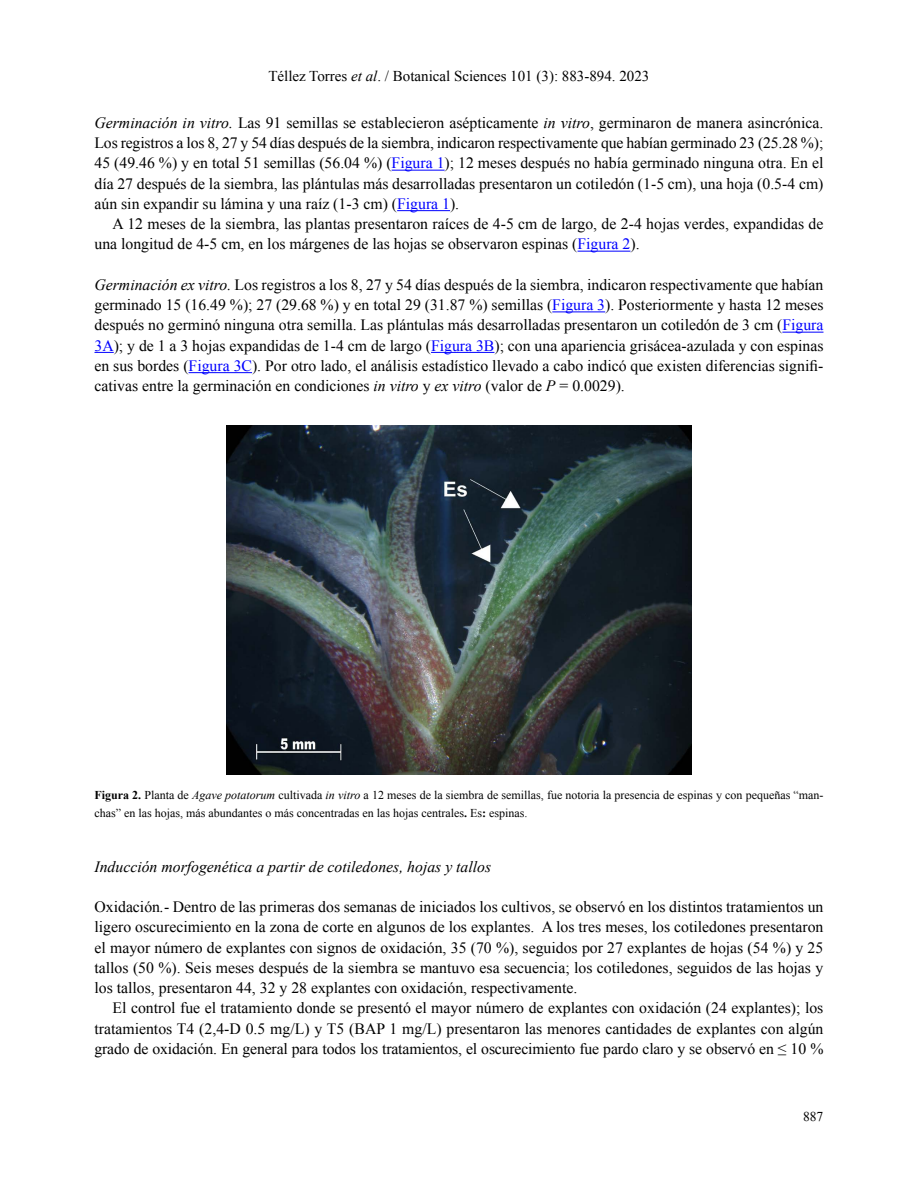
<style>
.page{position:relative;width:918px;height:1188px;background:#fff}
.page>*{position:absolute;margin:0;border:0;box-sizing:border-box;transform-origin:0 0}
.t1{font:15.75px/20.2px "Times New Roman";color:#000;text-align:justify}
.t2{font:italic 15.75px "Times New Roman";color:#000}
.t3{font:15px "Times New Roman";color:#000}
.t4{font:13.5px "Times New Roman";color:#000}
.t5{font:12px/18px "Times New Roman";color:#000}
.s1{font-style:italic}
.s2{color:#00f}
.s3{font-weight:700}
</style>
<div class="page">
<hr style="left:392px;top:170px;width:53px;height:1px;background:#00f">
<hr style="left:397px;top:210px;width:53px;height:1px;background:#00f">
<hr style="left:578px;top:251px;width:52px;height:1px;background:#00f">
<hr style="left:552px;top:312px;width:53px;height:1px;background:#00f">
<hr style="left:782px;top:332px;width:42px;height:1px;background:#00f">
<svg style="left:94px;top:352px;width:20px;height:1px"></svg>
<hr style="left:431px;top:352px;width:63px;height:1px;background:#00f">
<hr style="left:189px;top:372px;width:63px;height:1px;background:#00f">
<img style="left:227px;top:426px;width:464px;height:348px">
<p class="t3" style="left:268px;top:66px;width:383px">Téllez Torres <span class="s1">et al</span>. / Botanical Sciences 101 (3): 883-894. 2023</p>
<p class="t1" style="left:94px;top:112px;width:731px"><span class="s1">Germinación in vitro.</span> Las 91 semillas se establecieron asépticamente <span class="s1">in vitro</span>, germinaron de manera asincrónica.<br>Los registros a los 8, 27 y 54 días después de la siembra, indicaron respectivamente que habían germinado 23 (25.28 %); 45 (49.46 %) y en total 51 semillas (56.04 %) (<span class="s2">Figura 1</span>); 12 meses después no había germinado ninguna otra. En el día 27 después de la siembra, las plántulas más desarrolladas presentaron un cotiledón (1-5 cm), una hoja (0.5-4 cm) aún sin expandir su lámina y una raíz (1-3 cm) (<span class="s2">Figura 1</span>).</p>
<p class="t1" style="left:94px;top:214px;width:731px;text-indent:18px">A 12 meses de la siembra, las plantas presentaron raíces de 4-5 cm de largo, de 2-4 hojas verdes, expandidas de una longitud de 4-5 cm, en los márgenes de las hojas se observaron espinas (<span class="s2">Figura 2</span>).</p>
<p class="t1" style="left:94px;top:274px;width:731px"><span class="s1">Germinación ex vitro.</span> Los registros a los 8, 27 y 54 días después de la siembra, indicaron respectivamente que habían germinado 15 (16.49 %); 27 (29.68 %) y en total 29 (31.87 %) semillas (<span class="s2">Figura 3</span>). Posteriormente y hasta 12 meses después no germinó ninguna otra semilla. Las plántulas más desarrolladas presentaron un cotiledón de 3 cm (<span class="s2">Figura 3A</span>); y de 1 a 3 hojas expandidas de 1-4 cm de largo (<span class="s2">Figura 3B</span>); con una apariencia grisácea-azulada y con espinas en sus bordes (<span class="s2">Figura 3C</span>). Por otro lado, el análisis estadístico llevado a cabo indicó que existen diferencias signifi&shy;cativas entre la germinación en condiciones <span class="s1">in vitro</span> y <span class="s1">ex vitro</span> (valor de <span class="s1">P</span> = 0.0029).</p>
<p class="t5" style="left:94px;top:786px;width:730px"><span class="s3">Figura 2.</span> Planta de <span class="s1">Agave potatorum</span> cultivada <span class="s1">in vitro</span> a 12 meses de la siembra de semillas, fue notoria la presencia de espinas y con pequeñas “man&shy;chas” en las hojas, más abundantes o más concentradas en las hojas centrales<span class="s3">.</span> Es<span class="s3">:</span> espinas.</p>
<p class="t2" style="left:94px;top:855px;width:398px">Inducción morfogenética a partir de cotiledones, hojas y tallos</p>
<p class="t1" style="left:94px;top:896px;width:730px">Oxidación<span class="s1">.</span>- Dentro de las primeras dos semanas de iniciados los cultivos, se observó en los distintos tratamientos un ligero oscurecimiento en la zona de corte en algunos de los explantes. A los tres meses, los cotiledones presentaron el mayor número de explantes con signos de oxidación, 35 (70 %), seguidos por 27 explantes de hojas (54 %) y 25 tallos (50 %). Seis meses después de la siembra se mantuvo esa secuencia; los cotiledones, seguidos de las hojas y los tallos, presentaron 44, 32 y 28 explantes con oxidación, respectivamente.</p>
<p class="t1" style="left:94px;top:998px;width:731px;text-indent:18px">El control fue el tratamiento donde se presentó el mayor número de explantes con oxidación (24 explantes); los tratamientos T4 (2,4-D 0.5 mg/L) y T5 (BAP 1 mg/L) presentaron las menores cantidades de explantes con algún grado de oxidación. En general para todos los tratamientos, el oscurecimiento fue pardo claro y se observó en ≤ 10 %</p>
<p class="t4" style="left:803px;top:1107px;width:22px">887</p>
</div>
